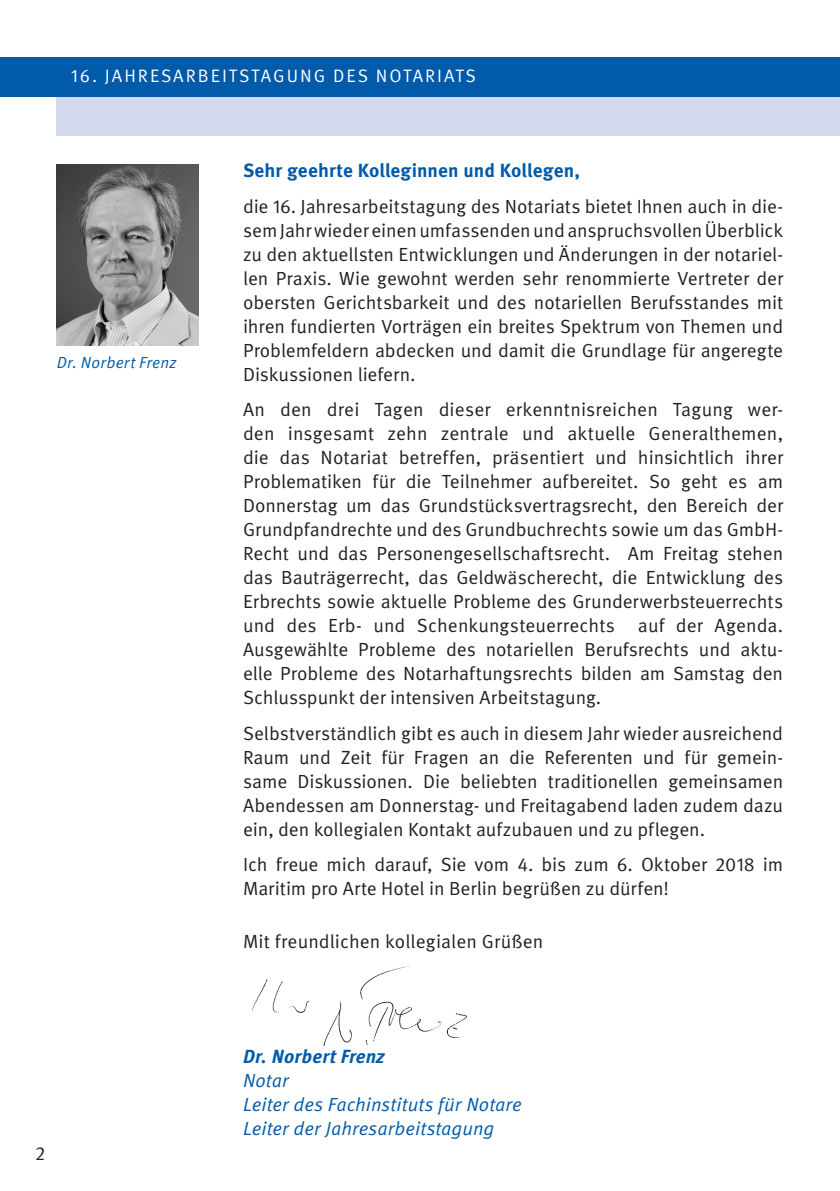
<style>
.page{position:relative;width:840px;height:1191px;background:#fff}
.page>*{position:absolute;margin:0;border:0;box-sizing:border-box;transform-origin:0 0}
.t1{font:19px/24px "Meta OT Norm";letter-spacing:-.005em;color:#231f20;text-align:justify}
.t2{font:19px/24px "Meta OT Norm Ita";color:#015aaa}
.t3{font:700 19px "Meta OT";letter-spacing:.005em;color:#015aaa}
.t4{font:italic 700 19px "Meta OT";letter-spacing:.01em;color:#015aaa}
.t5{font:18px "Meta OT Norm";letter-spacing:.11em;color:#fff}
.t6{font:16px "Meta OT Norm Ita";letter-spacing:.01em;color:#015aaa}
</style>
<div class="page">
<div style="left:57px;top:96px;width:782px;height:40px;background:#d4daed"></div>
<img style="left:57px;top:164px;width:141px;height:182px">
<img style="left:252px;top:966px;width:215px;height:80px">
<div style="left:0;top:57px;width:839px;height:39px;background:#015aaa"></div>
<p class="t5" style="left:71px;top:65px;width:406px">16. JAHRESARBEITSTAGUNG DES NOTARIATS</p>
<p class="t6" style="left:57px;top:353px;width:121px">Dr. Norbert Frenz</p>
<p class="t3" style="left:243px;top:159px;width:338px">Sehr geehrte Kolleginnen und Kollegen,</p>
<p class="t1" style="left:243px;top:194px;width:541px">die 16. Jahresarbeitstagung des Notariats bietet Ihnen auch in die&shy;sem Jahr wieder einen umfassenden und anspruchsvollen Überblick zu den aktuellsten Entwicklungen und Änderungen in der notariel&shy;len Praxis. Wie gewohnt werden sehr renommierte Vertreter der obersten Gerichtsbarkeit und des notariellen Berufsstandes mit ihren fundierten Vorträgen ein breites Spektrum von Themen und Problemfeldern abdecken und damit die Grundlage für angeregte Diskussionen liefern.</p>
<p class="t1" style="left:243px;top:398px;width:541px">An den drei Tagen dieser erkenntnisreichen Tagung wer&shy;den insgesamt zehn zentrale und aktuelle Generalthemen, die das Notariat betreffen, präsentiert und hinsichtlich ihrer Problematiken für die Teilnehmer aufbereitet. So geht es am Donnerstag um das Grundstücksvertragsrecht, den Bereich der Grundpfandrechte und des Grundbuchrechts sowie um das GmbH-Recht und das Personengesellschaftsrecht. Am Freitag stehen das Bauträgerrecht, das Geldwäscherecht, die Entwicklung des Erbrechts sowie aktuelle Probleme des Grunderwerbsteuerrechts und des Erb- und Schenkungsteuerrechts auf der Agenda.<br>Ausgewählte Probleme des notariellen Berufsrechts und aktu&shy;elle Probleme des Notarhaftungsrechts bilden am Samstag den Schlusspunkt der intensiven Arbeitstagung.</p>
<p class="t1" style="left:243px;top:721px;width:541px">Selbstverständlich gibt es auch in diesem Jahr wieder ausreichend Raum und Zeit für Fragen an die Referenten und für gemein&shy;same Diskussionen. Die beliebten traditionellen gemeinsamen Abendessen am Donnerstag- und Freitagabend laden zudem dazu ein, den kollegialen Kontakt aufzubauen und zu pflegen.</p>
<p class="t1" style="left:243px;top:852px;width:541px">Ich freue mich darauf, Sie vom 4. bis zum 6. Oktober 2018 im<br>Maritim pro Arte Hotel in Berlin begrüßen zu dürfen!</p>
<p class="t1" style="left:243px;top:930px;width:302px">Mit freundlichen kollegialen Grüßen</p>
<p class="t1" style="left:35px;top:1141px;width:12px">2</p>
<p class="t4" style="left:243px;top:1044px;width:143px">Dr. Norbert Frenz</p>
<p class="t2" style="left:243px;top:1068px;width:280px">Notar<br>Leiter des Fachinstituts für Notare<br>Leiter der Jahresarbeitstagung</p>
</div>
